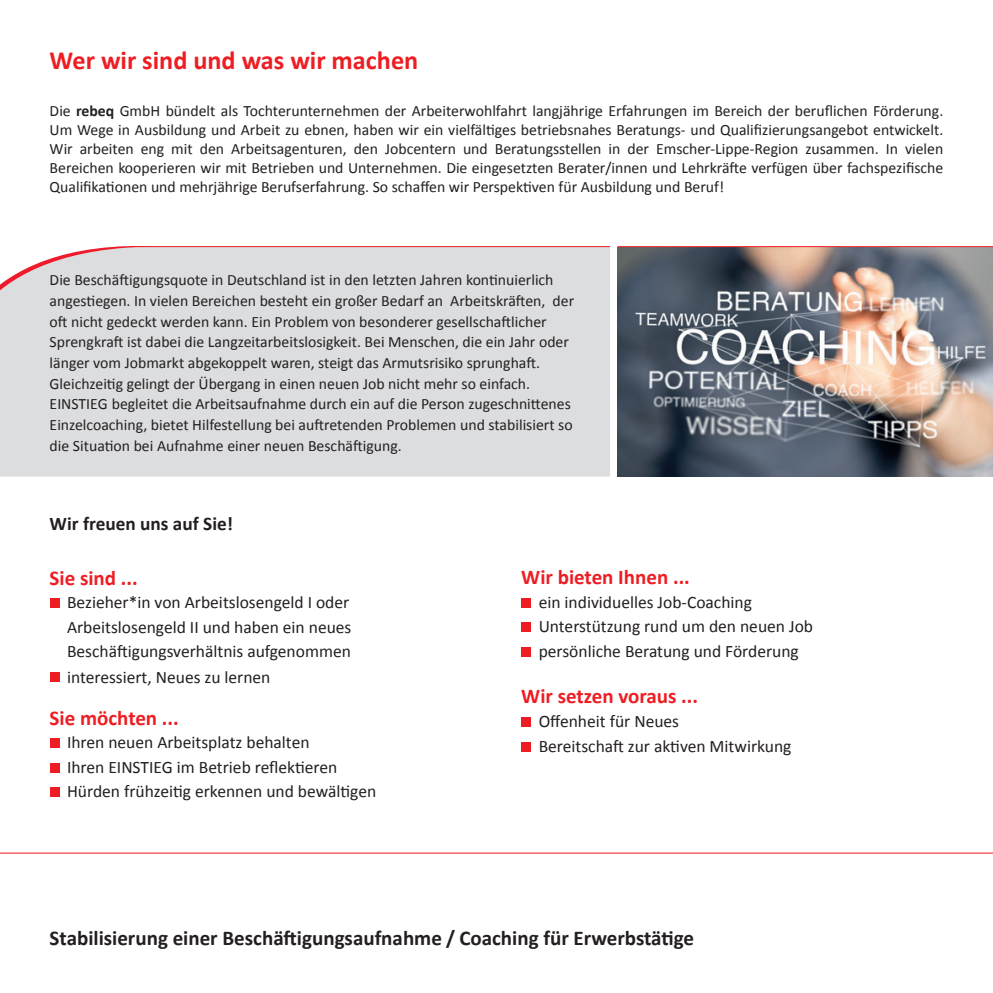
<style>
.page{position:relative;width:993px;height:993px;background:#fff}
.page>*{position:absolute;margin:0;border:0;box-sizing:border-box;transform-origin:0 0}
.t1{font:700 26.25px "Calibri";color:#ee1d23}
.t2{font:700 21px "Calibri";color:#231f20}
.t3{font:700 21px "Calibri";color:#ee1d23}
.t4{font:700 19.25px "Calibri";color:#231f20}
.t5{font:17.5px/24.5px "Calibri";color:#231f20}
.t6{font:15.75px/20.7px "Calibri";color:#231f20}
.s1{font-weight:700}
</style>
<div class="page">
<img style="left:617px;top:247px;width:375px;height:229px">
<hr style="left:0;top:852px;width:992px;height:1px;background:#ee1d23">
<div style="left:0;top:247px;width:610px;height:229px;background:#dcdddf"></div>
<svg style="left:0;top:246px;width:160px;height:127px;background:#dfdbdd"></svg>
<hr style="left:129px;top:246px;width:481px;height:1px;background:#ee1d23">
<hr style="left:617px;top:246px;width:375px;height:1px;background:#ee1d23">
<div style="left:50px;top:598px;width:10px;height:10px;background:#ee1d23"></div>
<div style="left:50px;top:671px;width:10px;height:10px;background:#ee1d23"></div>
<div style="left:50px;top:738px;width:10px;height:10px;background:#ee1d23"></div>
<div style="left:50px;top:762px;width:10px;height:10px;background:#ee1d23"></div>
<div style="left:50px;top:787px;width:10px;height:10px;background:#ee1d23"></div>
<div style="left:521px;top:597px;width:10px;height:10px;background:#ee1d23"></div>
<div style="left:521px;top:622px;width:10px;height:10px;background:#ee1d23"></div>
<div style="left:521px;top:646px;width:10px;height:10px;background:#ee1d23"></div>
<div style="left:521px;top:716px;width:10px;height:10px;background:#ee1d23"></div>
<div style="left:521px;top:741px;width:10px;height:10px;background:#ee1d23"></div>
<h1 class="t1" style="left:50px;top:44px;width:370px">Wer wir sind und was wir machen</h1>
<p class="t6" style="left:50px;top:101px;width:894px;line-height:18.9px;text-align:justify">Die <span class="s1">rebeq</span> GmbH bündelt als Tochterunternehmen der Arbeiterwohlfahrt langjährige Erfahrungen im Bereich der beruflichen Förderung.<br>Um Wege in Ausbildung und Arbeit zu ebnen, haben wir ein vielfältiges betriebsnahes Beratungs- und Qualifizierungsangebot entwickelt.<br>Wir arbeiten eng mit den Arbeitsagenturen, den Jobcentern und Beratungsstellen in der Emscher-Lippe-Region zusammen. In vielen Bereichen kooperieren wir mit Betrieben und Unternehmen. Die eingesetzten Berater/innen und Lehrkräfte verfügen über fachspezifische Qualifikationen und mehrjährige Berufserfahrung. So schaffen wir Perspektiven für Ausbildung und Beruf!</p>
<p class="t6" style="left:50px;top:270px;width:526px">Die Beschäftigungsquote in Deutschland ist in den letzten Jahren kontinuierlich angestiegen. In vielen Bereichen besteht ein großer Bedarf an Arbeitskräften, der oft nicht gedeckt werden kann. Ein Problem von besonderer gesellschaftlicher Sprengkraft ist dabei die Langzeitarbeitslosigkeit. Bei Menschen, die ein Jahr oder länger vom Jobmarkt abgekoppelt waren, steigt das Armutsrisiko sprunghaft.<br>Gleichzeitig gelingt der Übergang in einen neuen Job nicht mehr so einfach.<br>EINSTIEG begleitet die Arbeitsaufnahme durch ein auf die Person zugeschnittenes Einzelcoaching, bietet Hilfestellung bei auftretenden Problemen und stabilisiert so die Situation bei Aufnahme einer neuen Beschäftigung.</p>
<p class="t4" style="left:50px;top:510px;width:185px">Wir freuen uns auf Sie!</p>
<h2 class="t3" style="left:50px;top:564px;width:90px">Sie sind ...</h2>
<p class="t5" style="left:67px;top:590px;width:286px">Bezieher*in von Arbeitslosengeld I oder Arbeitslosengeld II und haben ein neues Beschäftigungsverhältnis aufgenommen interessiert, Neues zu lernen</p>
<h2 class="t3" style="left:50px;top:704px;width:131px">Sie möchten ...</h2>
<p class="t5" style="left:67px;top:730px;width:310px">Ihren neuen Arbeitsplatz behalten<br>Ihren EINSTIEG im Betrieb reflektieren<br>Hürden frühzeitig erkennen und bewältigen</p>
<h2 class="t3" style="left:521px;top:563px;width:170px">Wir bieten Ihnen ...</h2>
<p class="t5" style="left:538px;top:589px;width:276px">ein individuelles Job-Coaching<br>Unterstützung rund um den neuen Job persönliche Beratung und Förderung</p>
<h2 class="t3" style="left:521px;top:682px;width:178px">Wir setzen voraus ...</h2>
<p class="t5" style="left:538px;top:708px;width:254px">Offenheit für Neues<br>Bereitschaft zur aktiven Mitwirkung</p>
<h2 class="t2" style="left:50px;top:924px;width:645px">Stabilisierung einer Beschäftigungsaufnahme / Coaching für Erwerbstätige</h2>
</div>
